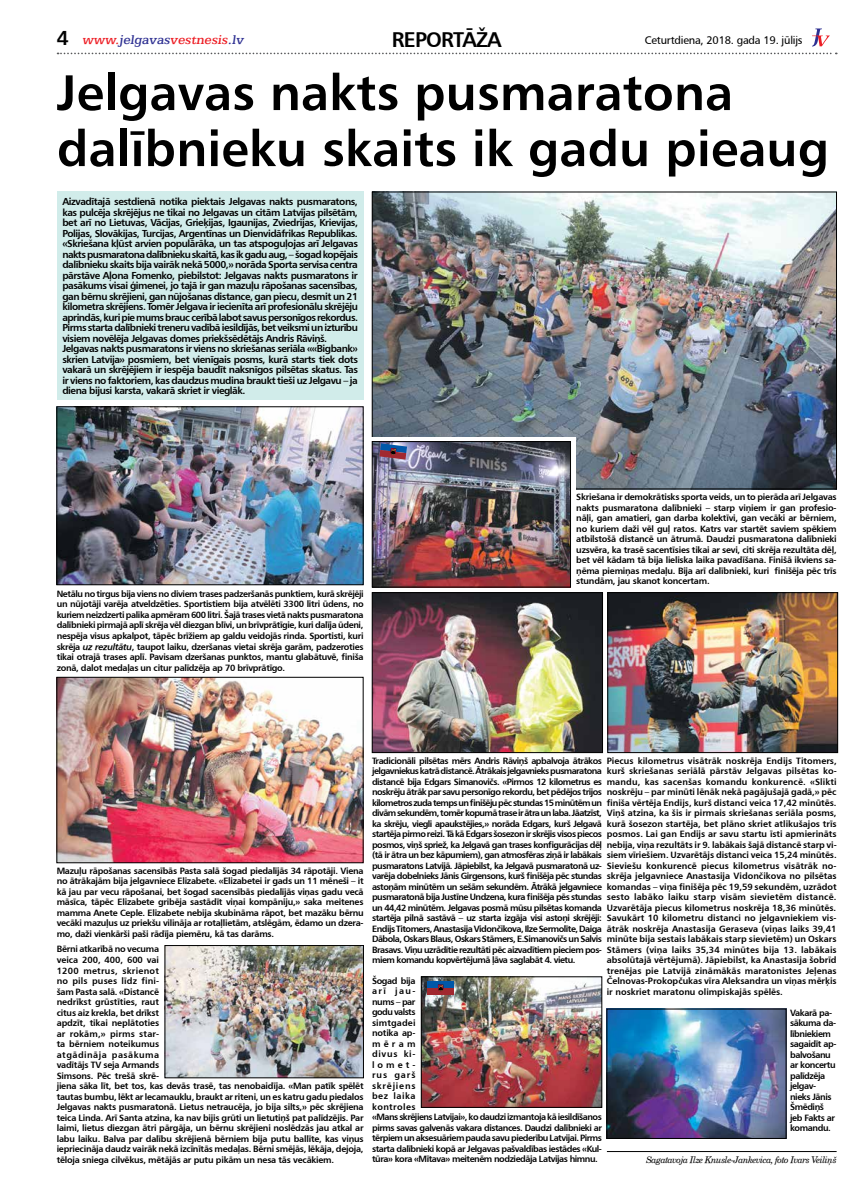
<style>
.page{position:relative;width:865px;height:1191px;background:#fff}
.page>*{position:absolute;margin:0;border:0;box-sizing:border-box;transform-origin:0 0}
.t1{font:50px/56px "Humanist 777 TL Bold B";color:#000}
.t2{font:21px "Humanist 777 TL Bold B";letter-spacing:-.04em;color:#000}
.t3{font:20px "Humanist 777 TL Bold B";color:#000}
.t4{font:italic 14.3px "Egyptian 505 Md LV";color:#ed1d24}
.t5{font:11px "Humanist 777 TL Roman B";letter-spacing:-.02em;color:#000}
.t6{font:10px/10.5px "Humanist 777 TL Bold B";letter-spacing:-.045em;color:#000}
.t7{font:9px/10.5px "Humanist 777 TL Bold B";letter-spacing:-.025em;color:#000;text-align:justify}
.t8{font:9px/10.5px "Humanist 777 TL Bold B";letter-spacing:-.05em;color:#000}
.t9{font:9px/10.5px "Humanist 777 TL Bold B";letter-spacing:-.045em;color:#000}
.t10{font:italic 9px "Century Schoolbook TL";letter-spacing:-.045em;color:#000}
.s1{color:#2e3092}
.s2{font-family:"Humanist 777 TL Bold Italic B"}
</style>
<div class="page">
<img style="left:374px;top:194px;width:460px;height:293px">
<svg style="left:58px;top:53px;width:778px;height:1px"></svg>
<svg style="left:812px;top:28px;width:17px;height:18px"></svg>
<img style="left:59px;top:408px;width:302px;height:175px">
<div style="left:57px;top:406px;width:306px;height:179px;border:1px solid #000"></div>
<img style="left:609px;top:594px;width:226px;height:156px">
<div style="left:607px;top:592px;width:230px;height:160px;border:1px solid #000"></div>
<img style="left:374px;top:594px;width:226px;height:156px">
<div style="left:372px;top:592px;width:230px;height:160px;border:1px solid #000"></div>
<img style="left:59px;top:679px;width:302px;height:182px">
<div style="left:57px;top:677px;width:306px;height:186px;border:1px solid #000"></div>
<img style="left:423px;top:978px;width:177px;height:127px">
<div style="left:421px;top:976px;width:181px;height:131px;border:1px solid #000"></div>
<img style="left:608px;top:1011px;width:176px;height:125px">
<div style="left:606px;top:1009px;width:180px;height:129px;border:1px solid #000"></div>
<div style="left:57px;top:192px;width:306px;height:208px;background:#d1ecea"></div>
<img style="left:167px;top:947px;width:194px;height:129px">
<div style="left:165px;top:945px;width:198px;height:133px;border:1px solid #000"></div>
<hr style="left:607px;top:1151px;width:229px;height:1px;background:#000">
<svg style="left:371px;top:437px;width:204px;height:149px"></svg>
<img style="left:374px;top:443px;width:194px;height:142px">
<div style="left:372px;top:441px;width:198px;height:146px;border:1px solid #000"></div>
<svg style="left:379px;top:443px;width:28px;height:16px"></svg>
<div style="left:427px;top:981px;width:27px;height:7px;background:#0058a9"></div>
<div style="left:427px;top:988px;width:27px;height:6px;background:#a12830"></div>
<svg style="left:438px;top:984px;width:5px;height:7px"></svg>
<h3 class="t3" style="left:57px;top:25px;width:13px">4</h3>
<h2 class="t2" style="left:392px;top:26px;width:111px">REPORTĀŽA</h2>
<p class="t5" style="left:645px;top:33px;width:159px">Ceturtdiena, 2018. gada 19. jūlijs</p>
<h3 class="t4" style="left:82px;top:32px;width:165px">www.<span class="s1">j elgavas</span>vestnesis<span class="s1">.lv</span></h3>
<h1 class="t1" style="left:57px;top:63px;width:773px">Jelgavas nakts pusmaratona dalībnieku skaits ik gadu pieaug</h1>
<p class="t6" style="left:62px;top:196px;width:297px">Aizvadītajā sestdienā notika piektais Jelgavas nakts pusmaratons, kas pulcēja skrējējus ne tikai no Jelgavas un citām Latvijas pilsētām, bet arī no Lietuvas, Vācijas, Grieķijas, Igaunijas, Zviedrijas, Krievijas, Polijas, Slovākijas, Turcijas, Argentīnas un Dienvidāfrikas Republikas. «Skriešana kļūst arvien populārāka, un tas atspoguļojas arī Jelgavas nakts pusmaratona dalībnieku skaitā, kas ik gadu aug, – šogad kopējais dalībnieku skaits bija vairāk nekā 5000,» norāda Sporta servisa centra pārstāve Aļona Fomenko, piebilstot: Jelgavas nakts pusmaratons ir pasākums visai ģimenei, jo tajā ir gan mazuļu rāpošanas sacensības, gan bērnu skrējieni, gan nūjošanas distance, gan piecu, desmit un 21 kilometra skrējiens. Tomēr Jelgava ir iecienīta arī profesionālu skrējēju aprindās, kuri pie mums brauc cerībā labot savus personīgos rekordus.<br>Pirms starta dalībnieki treneru vadībā iesildījās, bet veiksmi un izturību visiem novēlēja Jelgavas domes priekšsēdētājs Andris Rāviņš.<br>Jelgavas nakts pusmaratons ir viens no skriešanas seriāla ««Bigbank» skrien Latvija» posmiem, bet vienīgais posms, kurā starts tiek dots vakarā un skrējējiem ir iespēja baudīt naksnīgos pilsētas skatus. Tas ir viens no faktoriem, kas daudzus mudina braukt tieši uz Jelgavu – ja diena bijusi karsta, vakarā skriet ir vieglāk.</p>
<p class="t7" style="left:57px;top:588px;width:308px">Netālu no tirgus bija viens no diviem trases padzeršanās punktiem, kurā skrējēji un nūjotāji varēja atveldzēties. Sportistiem bija atvēlēti 3300 litri ūdens, no kuriem neizdzerti palika apmēram 600 litri. Šajā trases vietā nakts pusmaratona dalībnieki pirmajā aplī skrēja vēl diezgan blīvi, un brīvprātīgie, kuri dalīja ūdeni, nespēja visus apkalpot, tāpēc brīžiem ap galdu veidojās rinda. Sportisti, kuri skrēja <span class="s2">uz rezultātu</span>, taupot laiku, dzeršanas vietai skrēja garām, padzeroties tikai otrajā trases aplī. Pavisam dzeršanas punktos, mantu glabātuvē, finiša zonā, dalot medaļas un citur palīdzēja ap 70 brīvprātīgo.</p>
<p class="t7" style="left:576px;top:491px;width:262px">Skriešana ir demokrātisks sporta veids, un to pierāda arī Jelgavas nakts pusmaratona dalībnieki – starp viņiem ir gan profesio&shy;nāļi, gan amatieri, gan darba kolektīvi, gan vecāki ar bērniem, no kuriem daži vēl guļ ratos. Katrs var startēt saviem spēkiem atbilstošā distancē un ātrumā. Daudzi pusmaratona dalībnieki uzsvēra, ka trasē sacentīsies tikai ar sevi, citi skrēja rezultāta dēļ, bet vēl kādam tā bija lieliska laika pavadīšana. Finišā ikviens sa&shy;ņēma piemiņas medaļu. Bija arī dalībnieki, kuri finišēja pēc trīs stundām, jau skanot koncertam.</p>
<p class="t7" style="left:57px;top:865px;width:308px">Mazuļu rāpošanas sacensībās Pasta salā šogad piedalījās 34 rāpotāji. Viena no ātrākajām bija jelgavniece Elizabete. «Elizabetei ir gads un 11 mēneši – it kā jau par vecu rāpošanai, bet šogad sacensībās piedalījās viņas gadu vecā māsīca, tāpēc Elizabete gribēja sastādīt viņai kompāniju,» saka meitenes mamma Anete Ceple. Elizabete nebija skubināma rāpot, bet mazāku bērnu vecāki mazuļus uz priekšu vilināja ar rotaļlietām, atslēgām, ēdamo un dzera&shy;mo, daži vienkārši paši rādīja piemēru, kā tas darāms.</p>
<p class="t7" style="left:57px;top:943px;width:308px;text-align:left">Bērni atkarībā no vecuma<br>veica 200, 400, 600 vai<br>1200 metrus, skrienot<br>no pils puses līdz fini-<br>šam Pasta salā. «Distancē<br>nedrīkst grūstīties, raut<br>citus aiz krekla, bet drīkst<br>apdzīt, tikai neplātoties<br>ar rokām,» pirms star-<br>ta bērniem noteikumus<br>atgādināja pasākuma<br>vadītājs TV seja Armands<br>Simsons. Pēc trešā skrē-<br>jiena sāka līt, bet tos, kas devās trasē, tas nenobaidīja. «Man patīk spēlēt tautas bumbu, lēkt ar lecamauklu, braukt ar riteni, un es katru gadu piedalos Jelgavas nakts pusmaratonā. Lietus netraucēja, jo bija silts,» pēc skrējiena teica Linda. Arī Santa atzina, ka nav bijis grūti un lietutiņš pat palīdzējis. Par laimi, lietus diezgan ātri pārgāja, un bērnu skrējieni noslēdzās jau atkal ar labu laiku. Balva par dalību skrējienā bērniem bija putu ballīte, kas viņus iepriecināja daudz vairāk nekā izcīnītās medaļas. Bērni smējās, lēkāja, dejoja, tēloja sniega cilvēkus, mētājās ar putu pikām un nesa tās vecākiem.</p>
<p class="t7" style="left:606px;top:755px;width:231px">Piecus kilometrus visātrāk noskrēja Endijs Titomers, kurš skriešanas seriālā pārstāv Jelgavas pilsētas ko&shy;mandu, kas sacenšas komandu konkurencē. «Slikti noskrēju – par minūti lēnāk nekā pagājušajā gadā,» pēc finiša vērtēja Endijs, kurš distanci veica 17,42 minūtēs.<br>Viņš atzina, ka šis ir pirmais skriešanas seriāla posms, kurā šosezon startēja, bet plāno skriet atlikušajos trīs posmos. Lai gan Endijs ar savu startu īsti apmierināts nebija, viņa rezultāts ir 9. labākais šajā distancē starp vi&shy;siem vīriešiem. Uzvarētājs distanci veica 15,24 minūtēs.<br>Sieviešu konkurencē piecus kilometrus visātrāk no&shy;skrēja jelgavniece Anastasija Vidončikova no pilsētas komandas – viņa finišēja pēc 19,59 sekundēm, uzrādot sesto labāko laiku starp visām sievietēm distancē.<br>Uzvarētāja piecus kilometrus noskrēja 18,36 minūtēs.<br>Savukārt 10 kilometru distanci no jelgavniekiem vis&shy;ātrāk noskrēja Anastasija Geraseva (viņas laiks 39,41 minūte bija sestais labākais starp sievietēm) un Oskars Stāmers (viņa laiks 35,34 minūtes bija 13. labākais absolūtajā vērtējumā). Jāpiebilst, ka Anastasija šobrīd trenējas pie Latvijā zināmākās maratonistes Jeļenas Čelnovas-Prokopčukas vīra Aleksandra un viņas mērķis ir noskriet maratonu olimpiskajās spēlēs.</p>
<p class="t9" style="left:790px;top:1007px;width:48px">Vakarā pa&shy;sākuma da&shy;lībniekiem sagaidīt ap&shy;balvošanu ar koncertu palīdzēja jelgav&shy;nieks Jānis<br>Šmēdiņš jeb Fakts ar komandu.</p>
<p class="t7" style="left:372px;top:755px;width:231px">Tradicionāli pilsētas mērs Andris Rāviņš apbalvoja ātrākos jelgavniekus katrā distancē. Ātrākais jelgavnieks pusmaratona distancē bija Edgars Simanovičs. «Pirmos 12 kilometrus es noskrēju ātrāk par savu personīgo rekordu, bet pēdējos trijos kilometros zuda temps un finišēju pēc stundas 15 minūtēm un divām sekundēm, tomēr kopumā trase ir ātra un laba. Jāatzīst, ka skrēju, viegli apaukstējies,» norāda Edgars, kurš Jelgavā startēja pirmo reizi. Tā kā Edgars šosezon ir skrējis visos piecos posmos, viņš spriež, ka Jelgavā gan trases konfigurācijas dēļ (tā ir ātra un bez kāpumiem), gan atmosfēras ziņā ir labākais pusmaratons Latvijā. Jāpiebilst, ka Jelgavā pusmaratonā uz&shy;varēja dobelnieks Jānis Girgensons, kurš finišēja pēc stundas astoņām minūtēm un sešām sekundēm. Ātrākā jelgavniece pusmaratonā bija Justīne Undzena, kura finišēja pēs stundas un 44,42 minūtēm. Jelgavas posmā mūsu pilsētas komanda startēja pilnā sastāvā – uz starta izgāja visi astoņi skrējēji:<br>Endijs Titomers, Anastasija Vidončikova, Ilze Sermolīte, Daiga Dābola, Oskars Blaus, Oskars Stāmers, E.Simanovičs un Salvis Brasavs. Viņu uzrādītie rezultāti pēc aizvadītiem pieciem pos&shy;miem komandu kopvērtējumā ļāva saglabāt 4. vietu.</p>
<p class="t8" style="left:372px;top:974px;width:231px">Šogad bija<br>arī jau-<br>nums – par<br>godu valsts<br>simtgadei<br>notika ap-<br>mēram<br>divus ki-<br>lomet-<br>rus garš<br>skrējiens<br>bez laika<br>kontroles<br>«Mans skrējiens Latvijai», ko daudzi izmantoja kā iesildīšanos pirms savas galvenās vakara distances. Daudzi dalībnieki ar tērpiem un aksesuāriem pauda savu piederību Latvijai. Pirms starta dalībnieki kopā ar Jelgavas pašvaldības iestādes «Kul&shy;tūra» kora «Mītava» meitenēm nodziedāja Latvijas himnu.</p>
<p class="t10" style="left:646px;top:1153px;width:192px">Sagatavoja Ilze Knusle-Jankevica, foto Ivars Veiliņš</p>
</div>
